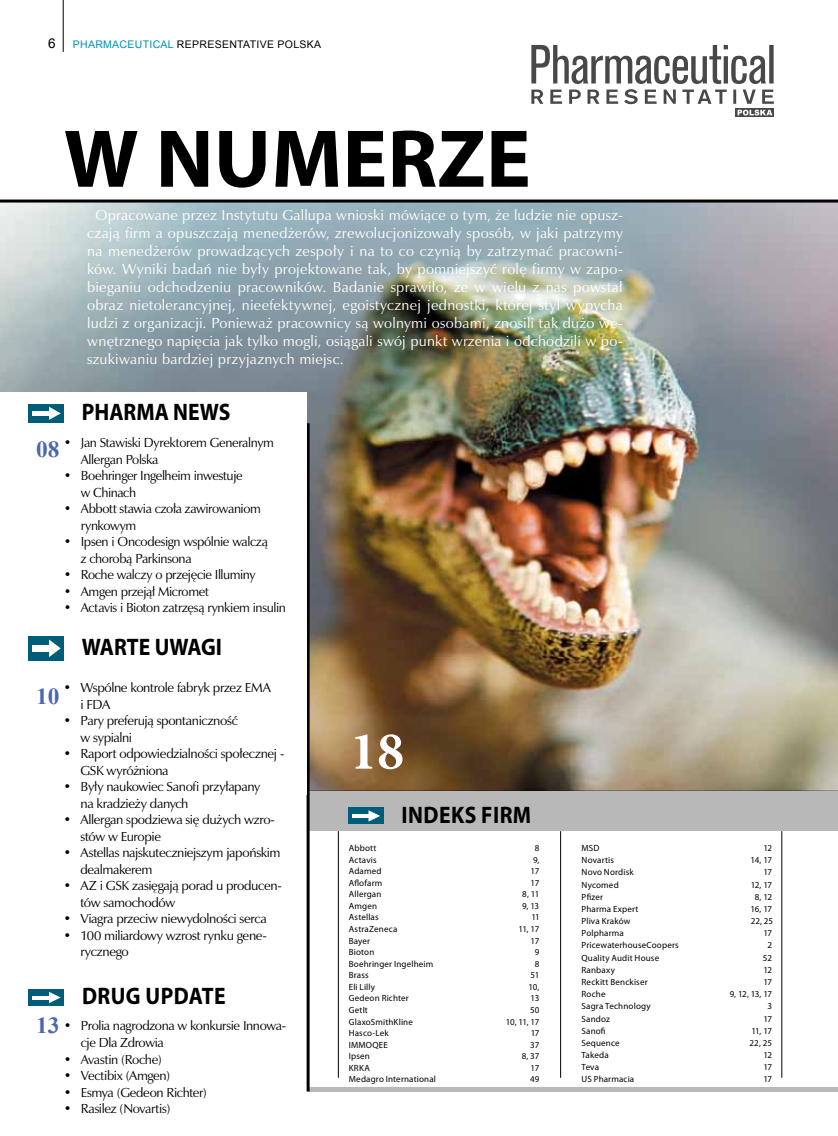
<style>
.page{position:relative;width:838px;height:1136px;background:#fff}
.page>*{position:absolute;margin:0;border:0;box-sizing:border-box;transform-origin:0 0}
.t1{font:700 82.65px "Myriad Pro";color:#000}
.t2{font:700 54px "Minion Pro";color:#fff}
.t3{font:700 24px "Myriad Pro";color:#000;scale:.9 1}
.t4{font:700 22.95px "Times New Roman";color:#4b67b0}
.t5{font:15px/18px "Zapf Humnst PL";letter-spacing:.015em;color:#fff;text-align:justify}
.t6{font:13.5px/16.5px "Zapf Humnst PL";letter-spacing:-.03em;color:#000}
.t7{font:13.5px "Arial";color:#000}
.t8{font:10.5px "Arial";letter-spacing:.03em;color:#000}
.t9{font:9px "Myriad Pro";letter-spacing:.015em;color:#000}
.s1{color:#008fb4}
</style>
<div class="page">
<hr style="left:63px;top:0;width:1px;height:52px;background:#000">
<img style="left:0;top:202px;width:838px;height:588px">
<hr style="left:0;top:199px;width:838px;height:3px;background:#000">
<hr style="left:306px;top:423px;width:3px;height:668px;background:#000">
<svg style="left:531px;top:45px;width:243px;height:59px"></svg>
<svg style="left:735px;top:108px;width:39px;height:9px"></svg>
<svg style="left:737px;top:110px;width:35px;height:5px"></svg>
<div style="left:29px;top:989px;width:35px;height:16px;background:#005d79"></div>
<svg style="left:32px;top:996px;width:17px;height:3px"></svg>
<svg style="left:49px;top:992px;width:12px;height:11px"></svg>
<hr style="left:560px;top:831px;width:1px;height:246px;background:#000">
<hr style="left:781px;top:831px;width:1px;height:246px;background:#000">
<hr style="left:338px;top:831px;width:1px;height:246px;background:#000">
<div style="left:308px;top:1086px;width:530px;height:5px;background:#b8b8b8"></div>
<div style="left:0;top:392px;width:306px;height:402px;background:#fff"></div>
<div style="left:29px;top:404px;width:35px;height:18px;background:#005d79"></div>
<hr style="left:32px;top:411px;width:22px;height:4px;background:#fff">
<svg style="left:49px;top:406px;width:12px;height:14px"></svg>
<div style="left:29px;top:635px;width:35px;height:25px;background:#005d79"></div>
<div style="left:32px;top:645px;width:22px;height:6px;background:#fff"></div>
<svg style="left:49px;top:639px;width:12px;height:18px"></svg>
<div style="left:308px;top:790px;width:529px;height:41px;background:#b8b8b8"></div>
<div style="left:348px;top:807px;width:36px;height:16px;background:#005d79"></div>
<svg style="left:352px;top:814px;width:16px;height:3px"></svg>
<svg style="left:368px;top:810px;width:12px;height:11px"></svg>
<p class="t7" style="left:48px;top:34px;width:9px">6</p>
<p class="t8" style="left:73px;top:37px;width:250px"><span class="s1">PHARMACEUTICAL</span> REPRESENTATIVE POLSKA</p>
<h1 class="t1" style="left:64px;top:105px;width:468px">W NUMERZE</h1>
<p class="t5" style="left:87px;top:206px;width:537px;text-indent:8px">Opracowane przez Instytutu Gallupa wnioski mówiące o tym, że ludzie nie opusz&shy;czają firm a opuszczają menedżerów, zrewolucjonizowały sposób, w jaki patrzymy na menedżerów prowadzących zespoły i na to co czynią by zatrzymać pracowni&shy;ków. Wyniki badań nie były projektowane tak, by pomniejszyć rolę firmy w zapo&shy;bieganiu odchodzeniu pracowników. Badanie sprawiło, że w wielu z nas powstał obraz nietolerancyjnej, nieefektywnej, egoistycznej jednostki, której styl wypycha ludzi z organizacji. Ponieważ pracownicy są wolnymi osobami, znosili tak dużo we&shy;wnętrznego napięcia jak tylko mogli, osiągali swój punkt wrzenia i odchodzili w po&shy;szukiwaniu bardziej przyjaznych miejsc.</p>
<h3 class="t3" style="left:82px;top:396px;width:167px">PHARMA NEWS</h3>
<p class="t6" style="left:81px;top:434px;width:195px;text-indent:-17px">• Jan Stawiski Dyrektorem Generalnym<br>Allergan Polska</p>
<p class="t6" style="left:81px;top:467px;width:163px;text-indent:-17px">• Boehringer Ingelheim inwestuje w Chinach</p>
<p class="t6" style="left:81px;top:500px;width:182px;text-indent:-17px">• Abbott stawia czoła zawirowaniom rynkowym</p>
<p class="t6" style="left:81px;top:533px;width:189px;text-indent:-17px">• Ipsen i Oncodesign wspólnie walczą z chorobą Parkinsona</p>
<p class="t6" style="left:64px;top:566px;width:193px">• Roche walczy o przejęcie Illuminy</p>
<p class="t6" style="left:64px;top:583px;width:146px">• Amgen przejął Micromet</p>
<p class="t6" style="left:64px;top:599px;width:223px">• Actavis i Bioton zatrzęsą rynkiem insulin</p>
<h3 class="t4" style="left:36px;top:433px;width:25px">08</h3>
<h3 class="t3" style="left:82px;top:631px;width:157px">WARTE UWAG I</h3>
<p class="t6" style="left:80px;top:679px;width:192px;text-indent:-17px">• Wspólne kontrole fabryk przez EMA i FDA</p>
<p class="t6" style="left:80px;top:712px;width:159px;text-indent:-17px">• Pary preferują spontaniczność w sypialni</p>
<p class="t6" style="left:80px;top:745px;width:205px;text-indent:-17px">• Raport odpowiedzialności społecznej -<br>GSK wyróżniona</p>
<p class="t6" style="left:80px;top:778px;width:181px;text-indent:-17px">• Były naukowiec Sanofi przyłapany na kradzieży danych</p>
<p class="t6" style="left:80px;top:811px;width:196px;text-indent:-17px">• Allergan spodziewa się dużych wzro&shy;stów w Europie</p>
<p class="t6" style="left:80px;top:844px;width:202px;text-indent:-17px">• Astellas najskuteczniejszym japońskim dealmakerem</p>
<p class="t6" style="left:80px;top:877px;width:203px;text-indent:-17px">• AZ i GSK zasięgają porad u producen&shy;tów samochodów</p>
<p class="t6" style="left:63px;top:910px;width:205px">• Viagra przeciw niewydolności serca</p>
<p class="t6" style="left:80px;top:926px;width:188px;text-indent:-17px">• 100 miliardowy wzrost rynku gene&shy;rycznego</p>
<h3 class="t4" style="left:36px;top:680px;width:25px">10</h3>
<h3 class="t3" style="left:82px;top:980px;width:158px">DRUG UPDATE</h3>
<p class="t6" style="left:81px;top:1017px;width:207px;text-indent:-17px">• Prolia nagrodzona w konkursie Innowa&shy;cje Dla Zdrowia</p>
<p class="t6" style="left:64px;top:1050px;width:100px">• Avastin (Roche)</p>
<p class="t6" style="left:64px;top:1067px;width:108px">• Vectibix (Amgen)</p>
<p class="t6" style="left:64px;top:1083px;width:144px">• Esmya (Gedeon Richter)</p>
<p class="t6" style="left:64px;top:1100px;width:108px">• Rasilez (Novartis)</p>
<h3 class="t4" style="left:36px;top:1009px;width:25px">13</h3>
<h2 class="t2" style="left:350px;top:713px;width:56px">18</h2>
<h3 class="t3" style="left:401px;top:799px;width:14px">INDE</h3>
<h3 class="t3" style="left:451px;top:799px;width:61px">KS FIRM</h3>
<p class="t9" style="left:349px;top:843px;width:29px">Abbott</p>
<p class="t9" style="left:535px;top:843px;width:6px">8</p>
<p class="t9" style="left:349px;top:854px;width:29px">Actavis</p>
<p class="t9" style="left:533px;top:854px;width:8px">9,</p>
<p class="t9" style="left:349px;top:866px;width:34px">Adamed</p>
<p class="t9" style="left:530px;top:866px;width:10px">17</p>
<p class="t9" style="left:349px;top:877px;width:35px">Aflofarm</p>
<p class="t9" style="left:530px;top:877px;width:10px">17</p>
<p class="t9" style="left:349px;top:889px;width:34px">Allergan</p>
<p class="t9" style="left:522px;top:889px;width:19px">8, 11</p>
<p class="t9" style="left:349px;top:900px;width:30px">Amgen</p>
<p class="t9" style="left:522px;top:900px;width:19px">9, 13</p>
<p class="t9" style="left:349px;top:912px;width:31px">Astellas</p>
<p class="t9" style="left:531px;top:912px;width:10px">11</p>
<p class="t9" style="left:349px;top:923px;width:50px">AstraZeneca</p>
<p class="t9" style="left:518px;top:923px;width:22px">11, 17</p>
<p class="t9" style="left:349px;top:935px;width:23px">Bayer</p>
<p class="t9" style="left:530px;top:935px;width:10px">17</p>
<p class="t9" style="left:349px;top:947px;width:27px">Bioton</p>
<p class="t9" style="left:535px;top:947px;width:6px">9</p>
<p class="t9" style="left:349px;top:958px;width:86px">Boehringer Ingelheim</p>
<p class="t9" style="left:535px;top:958px;width:6px">8</p>
<p class="t9" style="left:349px;top:970px;width:21px">Brass</p>
<p class="t9" style="left:530px;top:970px;width:10px">51</p>
<p class="t9" style="left:349px;top:981px;width:28px">Eli Lilly</p>
<p class="t9" style="left:528px;top:981px;width:12px">10,</p>
<p class="t9" style="left:349px;top:993px;width:62px">Gedeon Richter</p>
<p class="t9" style="left:530px;top:993px;width:10px">13</p>
<p class="t9" style="left:349px;top:1004px;width:21px">GetIt</p>
<p class="t9" style="left:530px;top:1004px;width:11px">50</p>
<p class="t9" style="left:349px;top:1016px;width:66px">GlaxoSmithKline</p>
<p class="t9" style="left:506px;top:1016px;width:35px">10, 11, 17</p>
<p class="t9" style="left:349px;top:1028px;width:42px">Hasco-Lek</p>
<p class="t9" style="left:530px;top:1028px;width:10px">17</p>
<p class="t9" style="left:349px;top:1039px;width:40px">IMMOQEE</p>
<p class="t9" style="left:530px;top:1039px;width:11px">37</p>
<p class="t9" style="left:349px;top:1051px;width:22px">Ipsen</p>
<p class="t9" style="left:521px;top:1051px;width:19px">8, 37</p>
<p class="t9" style="left:349px;top:1062px;width:23px">KRKA</p>
<p class="t9" style="left:530px;top:1062px;width:10px">17</p>
<p class="t9" style="left:349px;top:1074px;width:89px">Medagro International</p>
<p class="t9" style="left:530px;top:1074px;width:11px">49</p>
<p class="t9" style="left:581px;top:843px;width:19px">MSD</p>
<p class="t9" style="left:763px;top:843px;width:10px">12</p>
<p class="t9" style="left:581px;top:855px;width:34px">Novartis</p>
<p class="t9" style="left:750px;top:855px;width:23px">14, 17</p>
<p class="t9" style="left:581px;top:867px;width:54px">Novo Nordisk</p>
<p class="t9" style="left:763px;top:867px;width:10px">17</p>
<p class="t9" style="left:581px;top:879px;width:39px">Nycomed</p>
<p class="t9" style="left:750px;top:879px;width:23px">12, 17</p>
<p class="t9" style="left:581px;top:891px;width:23px">Pfizer</p>
<p class="t9" style="left:754px;top:891px;width:19px">8, 12</p>
<p class="t9" style="left:581px;top:903px;width:58px">Pharma Expert</p>
<p class="t9" style="left:750px;top:903px;width:23px">16, 17</p>
<p class="t9" style="left:581px;top:916px;width:50px">Pliva Kraków</p>
<p class="t9" style="left:750px;top:916px;width:24px">22, 25</p>
<p class="t9" style="left:581px;top:928px;width:44px">Polpharma</p>
<p class="t9" style="left:763px;top:928px;width:10px">17</p>
<p class="t9" style="left:581px;top:940px;width:99px">PricewaterhouseCoopers</p>
<p class="t9" style="left:767px;top:940px;width:6px">2</p>
<p class="t9" style="left:581px;top:952px;width:79px">Quality Audit House</p>
<p class="t9" style="left:763px;top:952px;width:11px">52</p>
<p class="t9" style="left:581px;top:964px;width:35px">Ranbaxy</p>
<p class="t9" style="left:763px;top:964px;width:10px">12</p>
<p class="t9" style="left:581px;top:976px;width:68px">Reckitt Benckiser</p>
<p class="t9" style="left:763px;top:976px;width:10px">17</p>
<p class="t9" style="left:581px;top:989px;width:26px">Roche</p>
<p class="t9" style="left:729px;top:989px;width:44px">9, 12, 13, 17</p>
<p class="t9" style="left:581px;top:1001px;width:71px">Sagra Technology</p>
<p class="t9" style="left:767px;top:1001px;width:6px">3</p>
<p class="t9" style="left:581px;top:1013px;width:30px">Sandoz</p>
<p class="t9" style="left:763px;top:1013px;width:10px">17</p>
<p class="t9" style="left:581px;top:1025px;width:26px">Sanofi</p>
<p class="t9" style="left:751px;top:1025px;width:22px">11, 17</p>
<p class="t9" style="left:581px;top:1037px;width:40px">Sequence</p>
<p class="t9" style="left:749px;top:1037px;width:24px">22, 25</p>
<p class="t9" style="left:581px;top:1049px;width:29px">Takeda</p>
<p class="t9" style="left:763px;top:1049px;width:10px">12</p>
<p class="t9" style="left:581px;top:1062px;width:19px">Teva</p>
<p class="t9" style="left:763px;top:1062px;width:10px">17</p>
<p class="t9" style="left:581px;top:1074px;width:54px">US Pharmacia</p>
<p class="t9" style="left:763px;top:1074px;width:10px">17</p>
</div>
